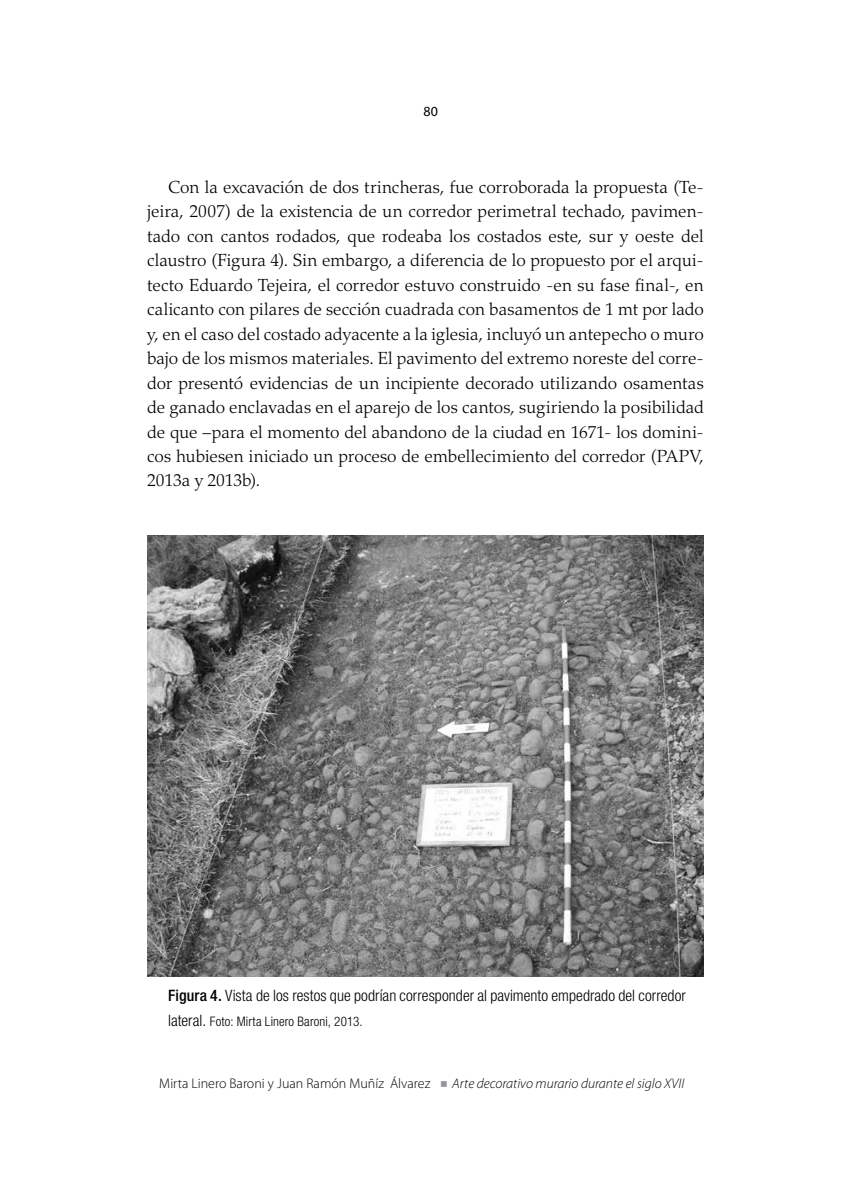
<style>
.page{position:relative;width:851px;height:1197px;background:#fff}
.page>*{position:absolute;margin:0;border:0;box-sizing:border-box;transform-origin:0 0}
.t1{font:300 17.5px/24.5px "Palatino LT Std";color:#000;text-align:justify}
.t2{font:300 condensed 15.75px "Helvetica Neue LT Std";letter-spacing:.005em;color:#000}
.t3{font:300 14px "Myriad Pro";color:#000}
.t4{font:14px "Myriad Pro";color:#000}
.t5{font:300 condensed 13.12px "Helvetica Neue LT Std";letter-spacing:.01em;color:#000}
.s1{font-weight:500}
.s2{font-size:15.75px}
.s3{font-family:"Koz Go Pro";font-weight:800;font-size:21px;color:#939598}
.s4{font-style:italic}
</style>
<div class="page">
<img style="left:147px;top:536px;width:557px;height:440px">
<p class="t4" style="left:423px;top:102px;width:16px">80</p>
<p class="t1" style="left:147px;top:175px;width:558px;text-indent:21px">Con la excavación de dos trincheras, fue corroborada la propuesta (Te&shy;jeira, 2007) de la existencia de un corredor perimetral techado, pavimen&shy;tado con cantos rodados, que rodeaba los costados este, sur y oeste del claustro (Figura 4). Sin embargo, a diferencia de lo propuesto por el arqui&shy;tecto Eduardo Tejeira, el corredor estuvo construido -en su fase final-, en calicanto con pilares de sección cuadrada con basamentos de 1 mt por lado y, en el caso del costado adyacente a la iglesia, incluyó un antepecho o muro bajo de los mismos materiales. El pavimento del extremo noreste del corre&shy;dor presentó evidencias de un incipiente decorado utilizando osamentas de ganado enclavadas en el aparejo de los cantos, sugiriendo la posibilidad de que –para el momento del abandono de la ciudad en 1671- los domini&shy;cos hubiesen iniciado un proceso de embellecimiento del corredor (PAPV, 2013a y 2013b).</p>
<p class="t2" style="left:168px;top:986px;width:519px"><span class="s1">Figura 4.</span> Vista de los restos que podrían corresponder al pavimento empedrado del corredor</p>
<p class="t5" style="left:168px;top:1013px;width:196px"><span class="s2">lateral.</span> Foto: Mirta Linero Baroni, 2013.</p>
<p class="t3" style="left:159px;top:1076px;width:526px">Mirta Linero Baroni y Juan Ramón Muñíz Álvarez <span class="s3">▪</span><span class="s4">Arte decorativo murario durante el siglo XVII</span></p>
</div>
